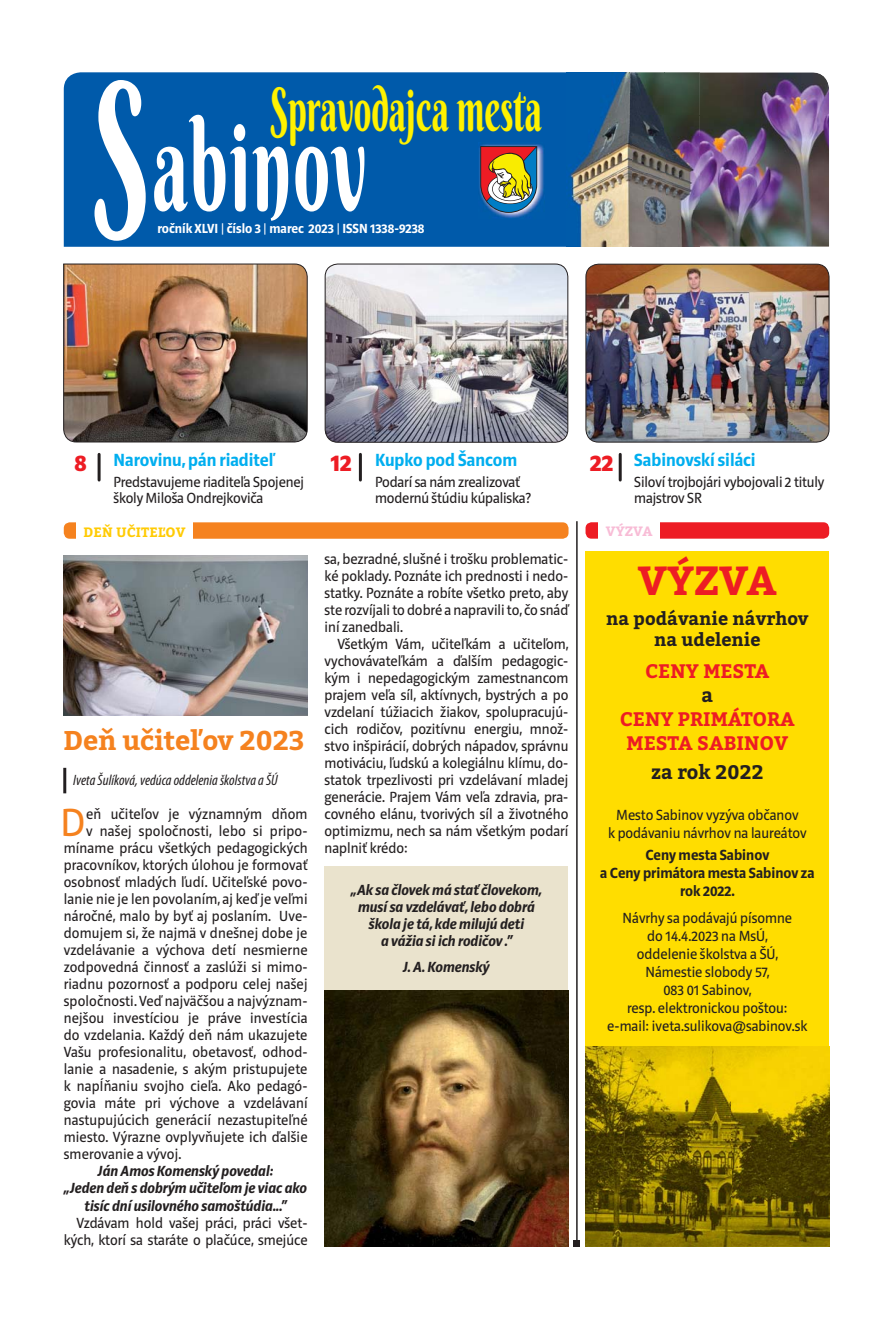
<style>
.page{position:relative;width:893px;height:1319px;background:#fff}
.page>*{position:absolute;margin:0;border:0;box-sizing:border-box;transform-origin:0 0}
.t1{font:126px "Berkshire Swash";letter-spacing:.03em;color:#fff;scale:.57 1}
.t2{font:60.3px "Berkshire Swash";color:#fff200;scale:.57 1}
.t3{font:700 40.5px "Bitter";color:#ed1c24}
.t4{font:40.2px "Riga";color:#f5821f}
.t5{font:700 27px "Bitter";letter-spacing:-.01em;color:#f5821f}
.t6{font:900 24px "Riga";color:#ed1c24}
.t7{font:700 19.5px/24px "Bitter";color:#ed1c24;text-align:center}
.t8{font:700 19.5px "Bitter";color:#231f20}
.t9{font:700 18px "Riga";color:#00aeef}
.t10{font:700 18px/21px "Bitter";color:#231f20;text-align:center}
.t11{font:15px/17px "Riga";letter-spacing:.01em;color:#231f20;text-align:justify}
.t12{font:italic 700 15px/17px "Riga";color:#231f20;text-align:center}
.t13{font:15px/16.5px "Riga";letter-spacing:-.01em;color:#231f20}
.t14{font:700 15px/18px "Riga";color:#231f20;text-align:center}
.t15{font:italic condensed 15px "Myriad Pro";color:#231f20}
.t16{font:700 13.5px "Riga";color:#fff}
.t17{font:700 13.5px "Bitter";letter-spacing:.01em;color:#ffcb04}
.t18{font:700 13.5px "Bitter";letter-spacing:.01em;color:#f8bcd6}
.s1{font-size:189px}
.s2{font-weight:400}
.s3{font-weight:900;font-size:24px;color:#ed1c24}
</style>
<div class="page">
<div style="left:324px;top:865px;width:244px;height:381px;background:#eae3cd"></div>
<img style="left:324px;top:990px;width:244px;height:256px">
<hr style="left:98px;top:454px;width:3px;height:26px;background:#231f20">
<hr style="left:619px;top:454px;width:3px;height:26px;background:#231f20">
<hr style="left:359px;top:454px;width:3px;height:26px;background:#231f20">
<img style="left:325px;top:264px;width:243px;height:178px;border-radius:13px">
<div style="left:325px;top:263px;width:243px;height:179px;border:1px solid #231f20;border-radius:13px"></div>
<img style="left:700px;top:72px;width:129px;height:175px">
<div style="left:64px;top:72px;width:502px;height:175px;background:#005aaa"></div>
<img style="left:478px;top:142px;width:67px;height:77px">
<svg style="left:480px;top:146px;width:57px;height:67px"></svg>
<img style="left:629px;top:72px;width:71px;height:87px">
<img style="left:629px;top:159px;width:4px;height:88px">
<img style="left:566px;top:72px;width:63px;height:175px">
<img style="left:633px;top:137px;width:67px;height:110px">
<div style="left:64px;top:522px;width:504px;height:16px;background:#f5821f;border-radius:6px"></div>
<div style="left:76px;top:521px;width:117px;height:19px;background:#fff"></div>
<img style="left:63px;top:263px;width:245px;height:179px">
<img style="left:586px;top:264px;width:243px;height:178px;border-radius:13px">
<div style="left:585px;top:264px;width:244px;height:178px;border:1px solid #231f20;border-radius:13px"></div>
<hr style="left:576px;top:521px;width:2px;height:722px;background:#231f20">
<svg style="left:574px;top:1240px;width:6px;height:6px"></svg>
<hr style="left:63px;top:767px;width:3px;height:26px;background:#231f20">
<div style="left:585px;top:551px;width:244px;height:695px;background:#fd0"></div>
<div style="left:585px;top:522px;width:244px;height:16px;background:#ed1c24;border-radius:6px"></div>
<div style="left:598px;top:518px;width:62px;height:22px;background:#fff"></div>
<img style="left:585px;top:1046px;width:244px;height:200px">
<img style="left:64px;top:555px;width:243px;height:160px">
<h1 class="t1" style="left:94px;top:87px;width:481px"><span class="s1">S</span>abinov</h1>
<h2 class="t2" style="left:270px;top:72px;width:478px">Spravodajca mesta</h2>
<p class="t16" style="left:157px;top:222px;width:269px">ročník XLVI <span class="s2">|</span> číslo 3 <span class="s2">|</span> marec 2023 <span class="s2">|</span> ISSN 1338-9238</p>
<p class="t9" style="left:330px;top:451px;width:188px"><span class="s3">12</span> Kupko pod Šancom</p>
<p class="t13" style="left:375px;top:474px;width:158px">Podarí sa nám zrealizovať modernú štúdiu kúpaliska?</p>
<p class="t9" style="left:75px;top:451px;width:200px"><span class="s3">8</span> Narovinu, pán riaditeľ</p>
<h3 class="t6" style="left:590px;top:451px;width:25px">22</h3>
<p class="t13" style="left:114px;top:474px;width:192px">Predstavujeme riaditeľa Spojenej školy Miloša Ondrejkoviča</p>
<p class="t9" style="left:634px;top:451px;width:123px">Sabinovskí siláci</p>
<p class="t13" style="left:634px;top:474px;width:192px">Siloví trojbojári vybojovali 2 tituly majstrov SR</p>
<p class="t17" style="left:84px;top:525px;width:104px">DEŇ UČITEĽOV</p>
<h3 class="t5" style="left:64px;top:728px;width:243px">Deň učiteľov 2023</h3>
<p class="t15" style="left:73px;top:774px;width:206px">Iveta Šulíková, vedúca oddelenia školstva a ŠÚ</p>
<h3 class="t4" style="left:61px;top:802px;width:27px">D</h3>
<p class="t11" style="left:86px;top:806px;width:223px">eň učiteľov je významným dňom</p>
<p class="t11" style="left:86px;top:823px;width:223px">v našej spoločnosti, lebo si pripo-</p>
<p class="t11" style="left:64px;top:840px;width:245px">míname prácu všetkých pedagogických</p>
<p class="t11" style="left:64px;top:857px;width:245px">pracovníkov, ktorých úlohou je formovať</p>
<p class="t11" style="left:64px;top:874px;width:245px">osobnosť mladých ľudí. Učiteľské povo-</p>
<p class="t11" style="left:64px;top:891px;width:245px">lanie nie je len povolaním, aj keď je veľmi</p>
<p class="t11" style="left:64px;top:908px;width:245px">náročné, malo by byť aj poslaním. Uve-</p>
<p class="t11" style="left:64px;top:925px;width:245px">domujem si, že najmä v dnešnej dobe je</p>
<p class="t11" style="left:64px;top:942px;width:245px">vzdelávanie a výchova detí nesmierne</p>
<p class="t11" style="left:64px;top:959px;width:245px">zodpovedná činnosť a zaslúži si mimo-</p>
<p class="t11" style="left:64px;top:976px;width:245px">riadnu pozornosť a podporu celej našej</p>
<p class="t11" style="left:64px;top:993px;width:245px">spoločnosti. Veď najväčšou a najvýznam-</p>
<p class="t11" style="left:64px;top:1010px;width:245px">nejšou investíciou je práve investícia</p>
<p class="t11" style="left:64px;top:1027px;width:245px">do vzdelania. Každý deň nám ukazujete</p>
<p class="t11" style="left:64px;top:1044px;width:245px">Vašu profesionalitu, obetavosť, odhod-</p>
<p class="t11" style="left:64px;top:1061px;width:245px">lanie a nasadenie, s akým pristupujete</p>
<p class="t11" style="left:64px;top:1078px;width:245px">k napĺňaniu svojho cieľa. Ako pedagó-</p>
<p class="t11" style="left:64px;top:1095px;width:245px">govia máte pri výchove a vzdelávaní</p>
<p class="t11" style="left:64px;top:1112px;width:245px">nastupujúcich generácií nezastupiteľné</p>
<p class="t11" style="left:64px;top:1129px;width:245px">miesto. Výrazne ovplyvňujete ich ďalšie</p>
<p class="t11" style="left:64px;top:1146px;width:119px">smerovanie a vývoj.</p>
<p class="t12" style="left:64px;top:1163px;width:244px">Ján Amos Komenský povedal:<br>„Jeden deň s dobrým učiteľom je viac ako tisíc dní usilovného samoštúdia...“</p>
<p class="t11" style="left:64px;top:1214px;width:245px;text-align:right">Vzdávam hold vašej práci, práci všet&shy;kých, ktorí sa staráte o plačúce, smejúce</p>
<p class="t11" style="left:325px;top:551px;width:245px">sa, bezradné, slušné i trošku problematic&shy;ké poklady. Poznáte ich prednosti i nedo&shy;statky. Poznáte a robíte všetko preto, aby ste rozvíjali to dobré a napravili to, čo snáď iní zanedbali.</p>
<p class="t11" style="left:325px;top:636px;width:246px;text-indent:13px">Všetkým Vám, učiteľkám a učiteľom, vychovávateľkám a ďalším pedagogic&shy;kým i nepedagogickým zamestnancom prajem veľa síl, aktívnych, bystrých a po vzdelaní túžiacich žiakov, spolupracujú&shy;cich rodičov, pozitívnu energiu, množ&shy;stvo inšpirácií, dobrých nápadov, správnu motiváciu, ľudskú a kolegiálnu klímu, do&shy;statok trpezlivosti pri vzdelávaní mladej generácie. Prajem Vám veľa zdravia, pra&shy;covného elánu, tvorivých síl a životného optimizmu, nech sa nám všetkým podarí naplniť krédo:</p>
<p class="t12" style="left:351px;top:881px;width:192px">„Ak sa človek má stať človekom, musí sa vzdelávať, lebo dobrá škola je tá, kde milujú deti<br>a vážia si ich rodičov .“</p>
<p class="t12" style="left:403px;top:959px;width:88px">J. A. Komenský</p>
<p class="t18" style="left:606px;top:524px;width:48px">VÝZVA</p>
<h3 class="t3" style="left:638px;top:561px;width:140px">VÝZVA</h3>
<p class="t10" style="left:606px;top:608px;width:204px">na podávanie návrhov na udelenie</p>
<h3 class="t7" style="left:645px;top:660px;width:126px">CENY MESTA</h3>
<h3 class="t8" style="left:701px;top:686px;width:13px">a</h3>
<h3 class="t7" style="left:620px;top:708px;width:177px">CENY PRIMÁTORA<br>MESTA SABINOV</h3>
<h3 class="t8" style="left:651px;top:762px;width:114px">za rok 2022</h3>
<p class="t11" style="left:608px;top:806px;width:200px;line-height:18px;text-align:center">Mesto Sabinov vyzýva občanov<br>k podávaniu návrhov na laureátov</p>
<p class="t14" style="left:600px;top:847px;width:216px">Ceny mesta Sabinov<br>a Ceny primátora mesta Sabinov za rok 2022.</p>
<p class="t11" style="left:607px;top:909px;width:202px;line-height:18px;text-align:center">Návrhy sa podávajú písomne<br>do 14.4.2023 na MsÚ,<br>oddelenie školstva a ŠÚ,<br>Námestie slobody 57,<br>083 01 Sabinov,<br>resp. elektronickou poštou: e-mail: iveta.sulikova@sabinov.sk</p>
</div>
